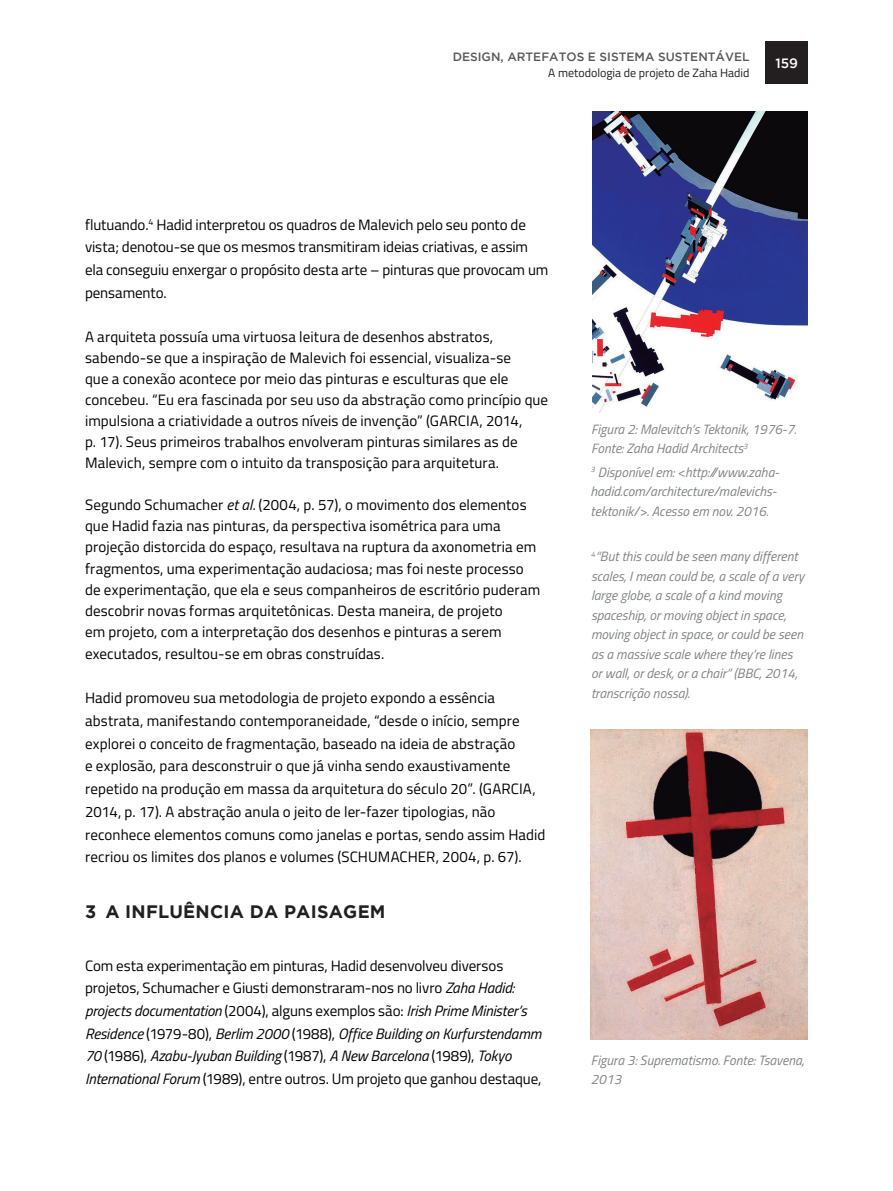
<style>
.page{position:relative;width:893px;height:1191px;background:#fff}
.page>*{position:absolute;margin:0;border:0;box-sizing:border-box;transform-origin:0 0}
.peso1{font:700 18px "Gotham";letter-spacing:.015em;color:#231f20}
.txt{font:15px/22.6px "Titillium Web";letter-spacing:.005em;color:#000}
.boxLateral{font:italic 13.5px/19.5px "Titillium Web";color:#808285}
.t1{font:500 13.5px "Gotham";color:#fff}
.t2{font:500 12px "Gotham";color:#57585a}
.t3{font:12px "Titillium Web";color:#231f20}
.s1{font-style:italic}
</style>
<div class="page">
<div style="left:765px;top:42px;width:43px;height:42px;background:#231f20"></div>
<img style="left:591px;top:729px;width:217px;height:310px">
<img style="left:592px;top:111px;width:216px;height:301px">
<p class="t2" style="left:453px;top:49px;width:298px">DESIGN, ARTEFATOS E SISTEMA SUSTENTÁVEL</p>
<p class="t3" style="left:548px;top:64px;width:203px">A metodologia de projeto de Zaha Hadid</p>
<p class="t1" style="left:775px;top:55px;width:24px">159</p>
<p class="txt" style="left:85px;top:212px;width:465px">flutuando.<sup>4</sup> Hadid interpretou os quadros de Malevich pelo seu ponto de vista; denotou-se que os mesmos transmitiram ideias criativas, e assim ela conseguiu enxergar o propósito desta arte – pinturas que provocam um pensamento.</p>
<p class="txt" style="left:85px;top:325px;width:465px;line-height:21px">A arquiteta possuía uma virtuosa leitura de desenhos abstratos, sabendo-se que a inspiração de Malevich foi essencial, visualiza-se<br>que a conexão acontece por meio das pinturas e esculturas que ele concebeu. “Eu era fascinada por seu uso da abstração como princípio que impulsiona a criatividade a outros níveis de invenção” (GARCIA, 2014,<br>p. 17). Seus primeiros trabalhos envolveram pinturas similares as de Malevich, sempre com o intuito da transposição para arquitetura.</p>
<p class="txt" style="left:85px;top:494px;width:457px;line-height:21px">Segundo Schumacher <span class="s1">et al.</span> (2004, p. 57), o movimento dos elementos que Hadid fazia nas pinturas, da perspectiva isométrica para uma projeção distorcida do espaço, resultava na ruptura da axonometria em fragmentos, uma experimentação audaciosa; mas foi neste processo de experimentação, que ela e seus companheiros de escritório puderam descobrir novas formas arquitetônicas. Desta maneira, de projeto<br>em projeto, com a interpretação dos desenhos e pinturas a serem</p>
<p class="txt" style="left:85px;top:642px;width:301px">executados, resultou-se em obras construídas.</p>
<p class="txt" style="left:85px;top:686px;width:462px">Hadid promoveu sua metodologia de projeto expondo a essência abstrata, manifestando contemporaneidade, “desde o início, sempre explorei o conceito de fragmentação, baseado na ideia de abstração<br>e explosão, para desconstruir o que já vinha sendo exaustivamente repetido na produção em massa da arquitetura do século 20”. (GARCIA, 2014, p. 17). A abstração anula o jeito de ler-fazer tipologias, não reconhece elementos comuns como janelas e portas, sendo assim Hadid recriou os limites dos planos e volumes (SCHUMACHER, 2004, p. 67).</p>
<p class="peso1" style="left:85px;top:901px;width:302px">3 A INFLUÊNCIA DA PAISAGEM</p>
<p class="txt" style="left:85px;top:953px;width:458px">Com esta experimentação em pinturas, Hadid desenvolveu diversos projetos, Schumacher e Giusti demonstraram-nos no livro <span class="s1">Zaha Hadid: projects documentation</span> (2004), alguns exemplos são: <span class="s1">Irish Prime Minister’s Residence</span> (1979-80), <span class="s1">Berlim 2000</span> (1988), <span class="s1">Office Building on Kurfurstendamm 70</span> (1986), <span class="s1">Azabu-Jyuban Building</span> (1987), <span class="s1">A New Barcelona</span> (1989), <span class="s1">Tokyo International Forum</span> (1989), entre outros. Um projeto que ganhou destaque,</p>
<p class="boxLateral" style="left:591px;top:418px;width:207px">Figura 2: Malevitch’s Tektonik, 1976-7.<br>Fonte: Zaha Hadid Architects<sup>3</sup></p>
<p class="boxLateral" style="left:590px;top:462px;width:190px"><sup>3</sup> Disponível em: &lt;http://www.zaha&shy;hadid.com/architecture/malevichs&shy;tektonik/&gt;. Acesso em nov. 2016.</p>
<p class="boxLateral" style="left:591px;top:546px;width:215px"><sup>4</sup>“But this could be seen many different scales, I mean could be, a scale of a very large globe, a scale of a kind moving spaceship, or moving object in space, moving object in space, or could be seen as a massive scale where they’re lines or wall, or desk, or a chair” (BBC, 2014, transcrição nossa).</p>
<p class="boxLateral" style="left:591px;top:1049px;width:215px">Figura 3: Suprematismo. Fonte: Tsavena,<br>2013</p>
</div>
